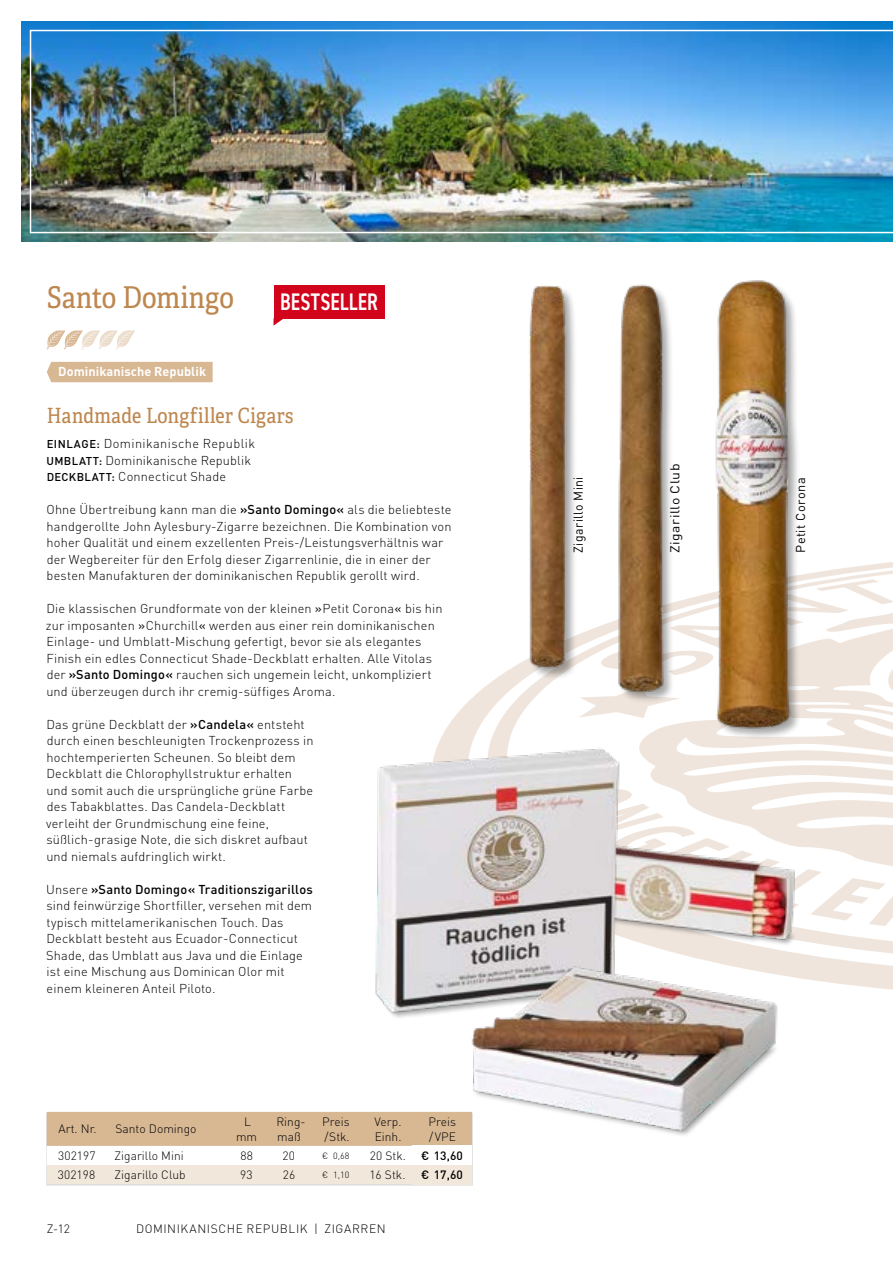
<style>
.page{position:relative;width:893px;height:1263px;background:#fff}
.page>*{position:absolute;margin:0;border:0;box-sizing:border-box;transform-origin:0 0}
.t1{font:30px "Adelle Condensed";letter-spacing:.005em;color:#be874f}
.t2{font:600 condensed 24px "DIN2014";letter-spacing:.015em;color:#fff;scale:.87 1}
.t3{font:21px "Adelle Condensed";letter-spacing:.02em;color:#be874f}
.t4{font:300 12.75px/16.5px "DIN Pro";letter-spacing:.015em;color:#000}
.t5{font:700 12.75px "DIN Pro";letter-spacing:.005em;color:#fff}
.t6{font:12.75px "DIN Pro";letter-spacing:.035em;color:#000;scale:.96 1}
.t7{font:12.75px "DIN Pro";letter-spacing:.035em;color:#000;scale:1.09 1}
.t8{font:12.75px "DIN Pro";letter-spacing:.035em;color:#000}
.t9{font:300 12px/14.4px "DIN Pro";letter-spacing:.005em;color:#000}
.t10{font:300 12px "DIN Pro";letter-spacing:.05em;color:#000}
.t11{font:500 12px "DIN Pro";color:#000}
.t12{font:300 9px "DIN Pro";color:#000}
.s1{font-weight:500;font-size:11.25px}
.s2{font-weight:500}
.s3{font-weight:400}
</style>
<div class="page">
<img style="left:21px;top:21px;width:872px;height:221px">
<img style="left:29px;top:29px;width:864px;height:205px">
<svg style="left:443px;top:562px;width:450px;height:401px"></svg>
<svg style="left:578px;top:686px;width:32px;height:32px"></svg>
<svg style="left:615px;top:675px;width:267px;height:98px;fill:#efe5dd"></svg>
<svg style="left:600px;top:579px;width:293px;height:96px"></svg>
<svg style="left:647px;top:773px;width:235px;height:157px"></svg>
<img style="left:882px;top:622px;width:11px;height:368px">
<img style="left:647px;top:796px;width:202px;height:189px">
<img style="left:375px;top:735px;width:272px;height:283px">
<img style="left:453px;top:936px;width:331px;height:199px">
<div style="left:618px;top:285px;width:57px;height:418px;background:#000;opacity:.35"></div>
<img style="left:610px;top:284px;width:56px;height:449px">
<div style="left:530px;top:286px;width:48px;height:393px;background:#000;opacity:.35"></div>
<img style="left:520px;top:285px;width:55px;height:389px">
<div style="left:716px;top:280px;width:86px;height:459px;background:#000;opacity:.35"></div>
<img style="left:713px;top:280px;width:80px;height:454px">
<svg style="left:46px;top:330px;width:89px;height:20px"></svg>
<div style="left:47px;top:362px;width:166px;height:20px;background:#d8b793"></div>
<div style="left:274px;top:285px;width:110px;height:33px;background:#d2041c"></div>
<svg style="left:274px;top:318px;width:10px;height:8px"></svg>
<div style="left:46px;top:1112px;width:427px;height:74px;background:#000;opacity:.15"></div>
<svg style="left:47px;top:1112px;width:425px;height:72px"></svg>
<div style="left:412px;top:1165px;width:60px;height:19px;background:#f2e7db"></div>
<h1 class="t1" style="left:47px;top:279px;width:189px">Santo Domingo</h1>
<h2 class="t2" style="left:280px;top:286px;width:114px">BESTSELLER</h2>
<p class="t5" style="left:58px;top:363px;width:149px">Dominikanische Republik</p>
<h3 class="t3" style="left:47px;top:403px;width:248px">Handmade Longfiller Cigars</h3>
<p class="t4" style="left:47px;top:435px;width:210px"><span class="s1">EINLAGE:</span> Dominikanische Republik<br><span class="s1">UMBLATT:</span> Dominikanische Republik<br><span class="s1">DECKBLATT:</span> Connecticut Shade</p>
<p class="t4" style="left:47px;top:501px;width:407px">Ohne Übertreibung kann man die <span class="s2">»Santo Domingo«</span> als die beliebteste handgerollte John Aylesbury-Zigarre bezeichnen. Die Kombination von hoher Qualität und einem exzellenten Preis-/Leistungsverhältnis war der Wegbereiter für den Erfolg dieser Zigarrenlinie, die in einer der besten Manufakturen der dominikanischen Republik gerollt wird.</p>
<p class="t4" style="left:46px;top:600px;width:398px">Die klassischen Grundformate von der kleinen <span class="s3">»</span>Petit Corona<span class="s3">«</span> bis hin zur imposanten <span class="s3">»</span>Churchill<span class="s3">«</span> werden aus einer rein dominikanischen Einlage- und Umblatt-Mischung gefertigt, bevor sie als elegantes Finish ein edles Connecticut Shade-Deckblatt erhalten. Alle Vitolas der <span class="s2">»Santo Domingo«</span> rauchen sich ungemein leicht, unkompliziert und überzeugen durch ihr cremig-süffiges Aroma.</p>
<p class="t4" style="left:46px;top:715px;width:269px">Das grüne Deckblatt der <span class="s2">»Candela«</span> entsteht durch einen beschleunigten Trockenprozess in hochtemperierten Scheunen. So bleibt dem Deckblatt die Chlorophyllstruktur erhalten und somit auch die ursprüngliche grüne Farbe des Tabakblattes. Das Candela-Deckblatt verleiht der Grundmischung eine feine, süßlich-grasige Note, die sich diskret aufbaut und niemals aufdringlich wirkt.</p>
<p class="t4" style="left:46px;top:880px;width:268px">Unsere <span class="s2">»Santo Domingo« Traditionszigarillos </span>sind feinwürzige Shortfiller, versehen mit dem typisch mittelamerikanischen Touch. Das Deckblatt besteht aus Ecuador-Connecticut Shade, das Umblatt aus Java und die Einlage ist eine Mischung aus Dominican Olor mit einem kleineren Anteil Piloto.</p>
<p class="t9" style="left:58px;top:1121px;width:40px">Art. Nr.</p>
<p class="t9" style="left:115px;top:1121px;width:83px">Santo Domingo</p>
<p class="t9" style="left:236px;top:1114px;width:23px;text-align:center">L mm</p>
<p class="t9" style="left:276px;top:1114px;width:31px">Ring&shy;maß</p>
<p class="t9" style="left:322px;top:1114px;width:29px">Preis /Stk.</p>
<p class="t9" style="left:375px;top:1114px;width:28px">Verp.<br>Einh.</p>
<p class="t9" style="left:429px;top:1114px;width:29px">Preis /VPE</p>
<p class="t9" style="left:58px;top:1148px;width:39px">302197</p>
<p class="t9" style="left:114px;top:1148px;width:71px">Zigarillo Mini</p>
<p class="t9" style="left:241px;top:1148px;width:14px">88</p>
<p class="t9" style="left:283px;top:1148px;width:14px">20</p>
<p class="t12" style="left:322px;top:1149px;width:29px">€ 0,68</p>
<p class="t9" style="left:370px;top:1148px;width:95px">20 Stk. <span class="s2">€ 13,60</span></p>
<p class="t9" style="left:58px;top:1167px;width:39px">302198</p>
<p class="t9" style="left:114px;top:1167px;width:73px">Zigarillo Club</p>
<p class="t9" style="left:240px;top:1167px;width:14px">93</p>
<p class="t9" style="left:283px;top:1167px;width:14px">26</p>
<p class="t12" style="left:322px;top:1169px;width:29px">€ 1,10</p>
<p class="t9" style="left:369px;top:1167px;width:38px">16 Stk.</p>
<p class="t11" style="left:421px;top:1167px;width:43px">€ 17,60</p>
<p class="t9" style="left:47px;top:1221px;width:25px">Z-12</p>
<p class="t10" style="left:136px;top:1220px;width:251px">DOMINIKANISCHE REPUBLIK | ZIGARREN</p>
<p class="t6" style="left:569px;top:553px;width:81px;rotate:-90deg">Zigarillo Mini</p>
<p class="t7" style="left:666px;top:553px;width:83px;rotate:-90deg">Zigarillo Club</p>
<p class="t8" style="left:792px;top:553px;width:77px;rotate:-90deg">Petit Corona</p>
</div>
